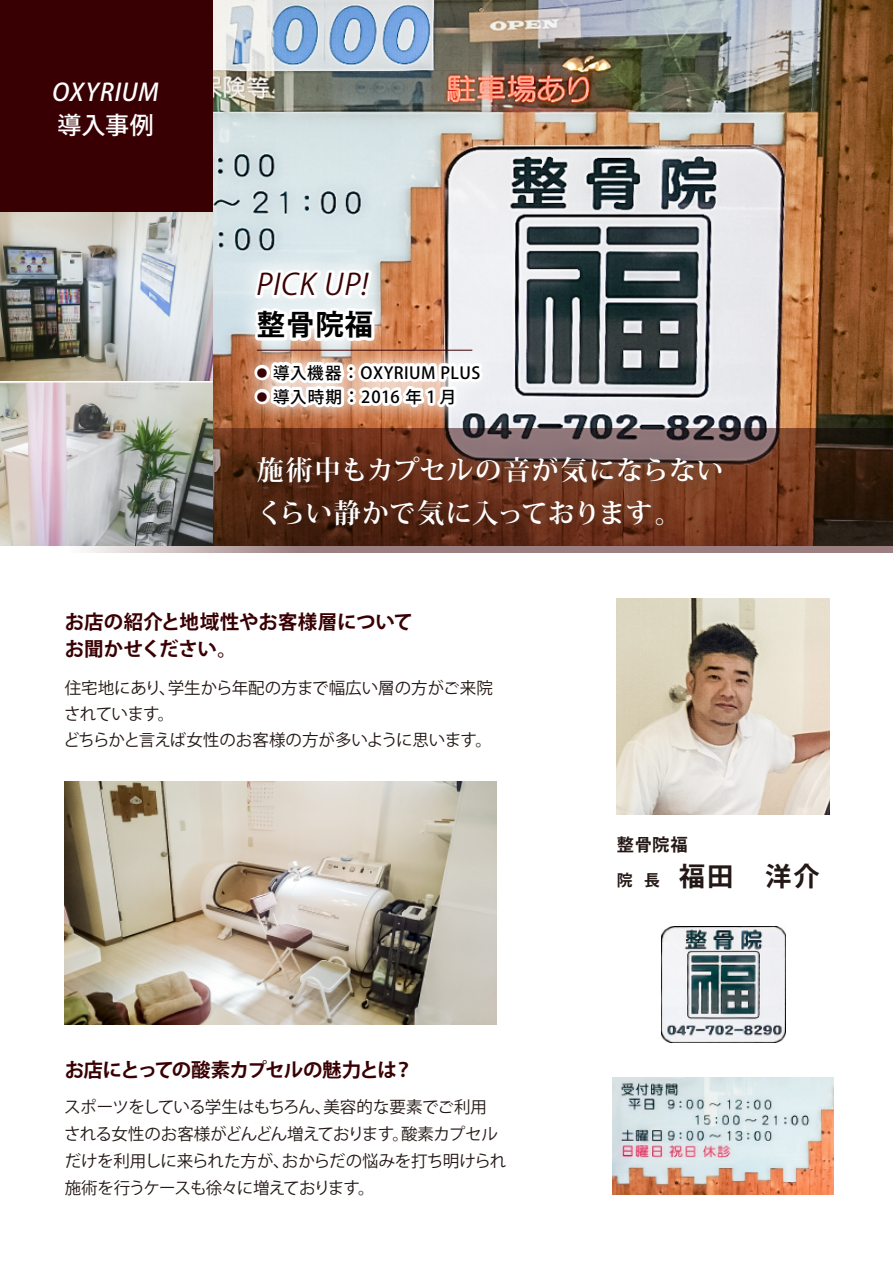
<style>
.page{position:relative;width:893px;height:1263px;background:#fff}
.page>*{position:absolute;margin:0;border:0;box-sizing:border-box;transform-origin:0 0}
.t1{font:29.25px "Koz Go Pro";color:#390003}
.t2{font:700 28.5px "Koz Go Pr 6 N";color:#000}
.t3{font:700 27px/42.8px "Koz Min Pr 6 N";letter-spacing:.005em;color:#fff}
.t4{font:700 26.25px "Koz Go Pro";color:#231815}
.t5{font:500 24px/33.8px "Koz Go Pro";letter-spacing:.02em;color:#fff}
.t6{font:700 19.5px/27px "Koz Go Pro";letter-spacing:-.02em;color:#390003}
.t7{font:700 19.5px "Koz Go Pro";letter-spacing:-.045em;color:#390003}
.t8{font:700 17.25px "Koz Go Pro";color:#231815}
.t9{font:16.5px/27px "Koz Go Pr 6 N";letter-spacing:-.03em;color:#231815}
.t10{font:16.5px/26.2px "Koz Go Pr 6 N";color:#231815}
.t11{font:500 16.5px "Koz Go Pro";letter-spacing:.03em;color:#000}
.s1{font-size:10.5px;color:#390003}
.s2{font-size:15.75px}
</style>
<div class="page">
<img style="left:213px;top:0;width:680px;height:428px">
<div style="left:0;top:0;width:213px;height:213px;background:#390003"></div>
<svg style="left:0;top:428px;width:893px;height:125px;background:#5d3e2e"></svg>
<img style="left:617px;top:598px;width:212px;height:216px">
<img style="left:226px;top:240px;width:177px;height:39px">
<img style="left:226px;top:279px;width:16px;height:52px">
<img style="left:226px;top:331px;width:288px;height:108px">
<svg style="left:242px;top:266px;width:245px;height:164px"></svg>
<hr style="left:257px;top:350px;width:215px;height:1px;background:#390003">
<img style="left:0;top:213px;width:213px;height:332px">
<hr style="left:0;top:381px;width:213px;height:2px;background:#fff">
<img style="left:65px;top:782px;width:431px;height:242px">
<img style="left:661px;top:927px;width:124px;height:115px">
<img style="left:612px;top:1077px;width:221px;height:117px">
<img style="left:230px;top:430px;width:522px;height:123px">
<h3 class="t5" style="left:53px;top:76px;width:108px">OXYRIUM導入事例</h3>
<h1 class="t1" style="left:257px;top:266px;width:113px">PICK UP!</h1>
<h2 class="t2" style="left:257px;top:309px;width:118px">整骨院福</h2>
<p class="t11" style="left:257px;top:362px;width:225px"><span class="s1">●</span> 導入機器：OXYRIUM PLUS</p>
<p class="t11" style="left:257px;top:386px;width:201px"><span class="s1">●</span> 導入時期：2016 年 1 月</p>
<h3 class="t3" style="left:257px;top:449px;width:468px">施術中もカプセルの音が気にならないくらい静かで気に入っております。</h3>
<p class="t6" style="left:65px;top:609px;width:350px">お店の紹介と地域性やお客様層についてお聞かせください。</p>
<p class="t10" style="left:63px;top:675px;width:431px">住宅地にあり、学生から年配の方まで幅広い層の方がご来院されています。<br>どちらかと言えば女性のお客様の方が多いように思います。</p>
<p class="t7" style="left:65px;top:1058px;width:350px">お店にとっての酸素カプセルの魅力とは？</p>
<p class="t9" style="left:64px;top:1093px;width:444px">スポーツをしている学生はもちろん、美容的な要素でご利用される女性のお客様がどんどん増えております。酸素カプセルだけを利用しに来られた方が、おからだの悩みを打ち明けられ施術を行うケースも徐々に増えております。</p>
<p class="t8" style="left:617px;top:833px;width:73px">整骨院福</p>
<h3 class="t4" style="left:617px;top:859px;width:204px"><span class="s2">院 長　</span>福田　洋介</h3>
</div>
